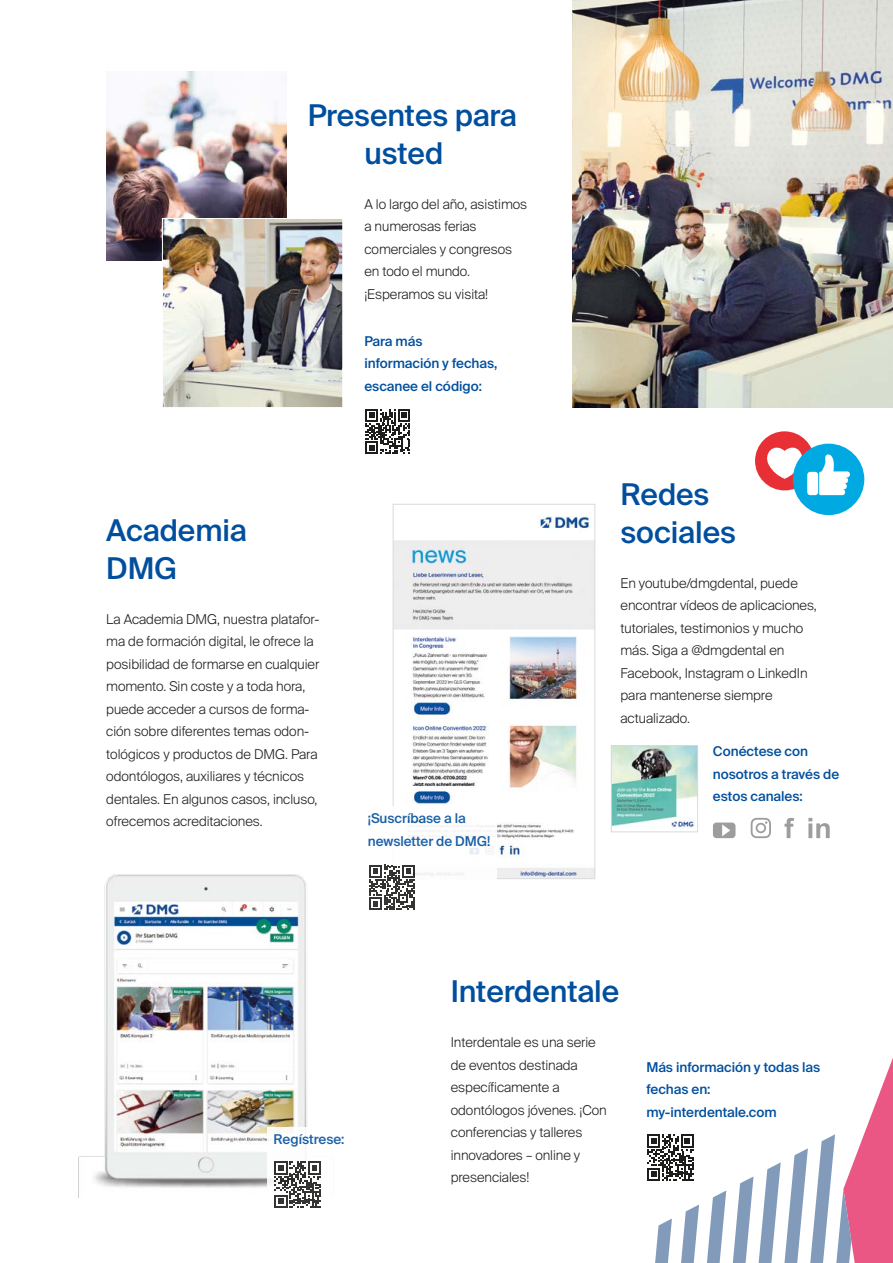
<style>
.page{position:relative;width:893px;height:1263px;background:#fff}
.page>*{position:absolute;margin:0;border:0;box-sizing:border-box;transform-origin:0 0}
.t1{font:500 30px/37.5px "Suisse Intl";letter-spacing:-.005em;color:#004f9e}
.t2{font:300 13.5px/22.5px "Suisse Intl";letter-spacing:-.005em;color:#1d1d1b}
.t3{font:500 13.5px/22.5px "Suisse Intl";letter-spacing:-.005em;color:#004f9e}
</style>
<div class="page">
<img style="left:78px;top:874px;width:229px;height:323px">
<img style="left:106px;top:72px;width:181px;height:189px">
<img style="left:572px;top:0;width:321px;height:408px">
<img style="left:164px;top:220px;width:177px;height:186px">
<div style="left:162px;top:218px;width:181px;height:190px;border:1px solid #fff"></div>
<img style="left:395px;top:516px;width:198px;height:361px">
<div style="left:393px;top:504px;width:202px;height:375px;border:1px solid #dadada"></div>
<img style="left:613px;top:747px;width:83px;height:82px">
<div style="left:611px;top:745px;width:87px;height:87px;border:1px solid #dadada"></div>
<div style="left:755px;top:431px;width:59px;height:59px;background:#e72f35;border-radius:50%"></div>
<svg style="left:767px;top:447px;width:39px;height:32px"></svg>
<div style="left:793px;top:444px;width:71px;height:71px;background:#00a9e2;border-radius:50%"></div>
<div style="left:807px;top:472px;width:11px;height:23px;background:#fff;border-radius:3px"></div>
<svg style="left:819px;top:454px;width:31px;height:41px"></svg>
<svg style="left:655px;top:1218px;width:17px;height:45px"></svg>
<svg style="left:681px;top:1204px;width:18px;height:59px"></svg>
<svg style="left:707px;top:1190px;width:19px;height:73px"></svg>
<svg style="left:733px;top:1177px;width:20px;height:86px"></svg>
<svg style="left:759px;top:1058px;width:134px;height:205px"></svg>
<svg style="left:365px;top:409px;width:45px;height:45px"></svg>
<div style="left:361px;top:806px;width:136px;height:114px;background:#fff"></div>
<svg style="left:369px;top:865px;width:46px;height:45px"></svg>
<div style="left:267px;top:1127px;width:135px;height:110px;background:#fff"></div>
<svg style="left:274px;top:1161px;width:47px;height:47px"></svg>
<svg style="left:647px;top:1134px;width:47px;height:47px"></svg>
<svg style="left:784px;top:818px;width:10px;height:20px"></svg>
<svg style="left:713px;top:822px;width:22px;height:16px"></svg>
<svg style="left:808px;top:818px;width:22px;height:20px"></svg>
<svg style="left:751px;top:818px;width:20px;height:20px"></svg>
<h1 class="t1" style="left:308px;top:97px;width:211px;text-align:center">Presentes para usted</h1>
<p class="t2" style="left:364px;top:193px;width:164px">A lo largo del año, asistimos a numerosas ferias comerciales y congresos en todo el mundo. ¡Esperamos su visita!</p>
<p class="t3" style="left:364px;top:330px;width:134px">Para más información y fechas, escanee el código:</p>
<h1 class="t1" style="left:106px;top:512px;width:142px">Academia<br>DMG</h1>
<p class="t2" style="left:106px;top:608px;width:215px">La Academia DMG, nuestra platafor&shy;ma de formación digital, le ofrece la posibilidad de formarse en cualquier momento. Sin coste y a toda hora, puede acceder a cursos de forma&shy;ción sobre diferentes temas odon&shy;tológicos y productos de DMG. Para odontólogos, auxiliares y técnicos dentales. En algunos casos, incluso, ofrecemos acreditaciones.</p>
<p class="t3" style="left:368px;top:807px;width:124px">¡Suscríbase a la newsletter de DMG!</p>
<h1 class="t1" style="left:620px;top:476px;width:117px">Redes sociales</h1>
<p class="t2" style="left:620px;top:572px;width:198px">En youtube/dmgdental, puede encontrar vídeos de aplicaciones, tutoriales, testimonios y mucho más. Siga a @dmgdental en<br>Facebook, Instagram o LinkedIn para mantenerse siempre actualizado.</p>
<p class="t3" style="left:713px;top:740px;width:128px">Conéctese con nosotros a través de estos canales:</p>
<p class="t3" style="left:274px;top:1128px;width:72px">Regístrese:</p>
<h1 class="t1" style="left:451px;top:973px;width:170px">Interdentale</h1>
<p class="t2" style="left:451px;top:1031px;width:157px">Interdentale es una serie de eventos destinada específicamente a odontólogos jóvenes. ¡Con conferencias y talleres innovadores – online y presenciales!</p>
<p class="t3" style="left:646px;top:1056px;width:175px">Más información y todas las fechas en: my-interdentale.com</p>
</div>
